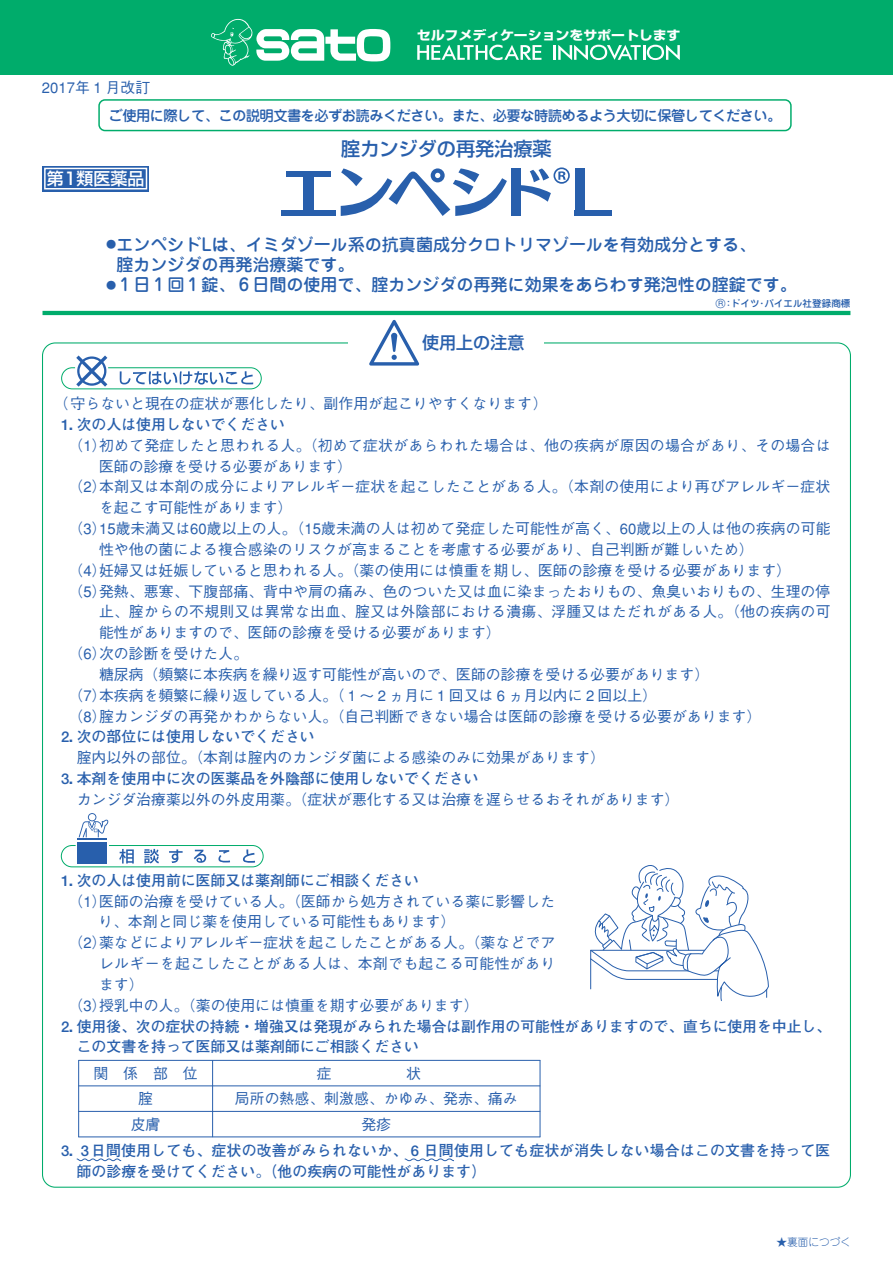
<style>
.page{position:relative;width:893px;height:1263px;background:#fff}
.page>*{position:absolute;margin:0;border:0;box-sizing:border-box;transform-origin:0 0}
.t1{font:19.2px "Shin Go Medium 83 pv RKSJ H";color:#285fac}
.t2{font:16.95px/20.2px "Jun 34 Medium 83 pv RKSJ H";color:#285fac}
.t3{font:16.95px "Shin Go Medium 83 pv RKSJ H";color:#fff}
.t4{font:16.95px "Shin Go Medium 83 pv RKSJ H";color:#285fac}
.t5{font:14.85px/20.9px "Gothic BBB Medium 83 pv RKSJ H";color:#285fac}
.t6{font:14.85px/20.5px "Futo Go B101 Bold 83 pv RKSJ H";color:#285fac}
.t7{font:14.4px "Jun 34 Medium 83 pv RKSJ H";letter-spacing:-.045em;color:#285fac}
.t8{font:12.75px "Shin Go Bold 83 pv RKSJ H";letter-spacing:-.01em;color:#fff;scale:1.1 1}
.t9{font:10.65px "Jun 101 Light 83 pv RKSJ H";color:#285fac}
.t10{font:9.6px "Jun 34 Medium 83 pv RKSJ H";color:#285fac}
</style>
<div class="page">
<div style="left:0;top:0;width:893px;height:74px;background:#00ac6b"></div>
<div style="left:98px;top:99px;width:694px;height:32px;border:1px solid #00ac6b;border-radius:6px"></div>
<svg style="left:211px;top:19px;width:179px;height:47px"></svg>
<svg style="left:417px;top:45px;width:124px;height:15px"></svg>
<hr style="left:553px;top:45px;width:3px;height:15px;background:#fff">
<svg style="left:558px;top:45px;width:122px;height:15px"></svg>
<div style="left:43px;top:166px;width:106px;height:25px;background:#285fac"></div>
<div style="left:44px;top:168px;width:103px;height:21px;border:1px solid #fff"></div>
<div style="left:61px;top:367px;width:201px;height:22px;border:1px solid #00ac6b;border-radius:11px"></div>
<svg style="left:120px;top:371px;width:133px;height:14px"></svg>
<svg style="left:76px;top:355px;width:31px;height:32px"></svg>
<div style="left:61px;top:845px;width:202px;height:22px;border:1px solid #00ac6b;border-radius:11px"></div>
<svg style="left:119px;top:849px;width:15px;height:14px"></svg>
<svg style="left:144px;top:849px;width:15px;height:14px"></svg>
<svg style="left:169px;top:849px;width:14px;height:14px"></svg>
<svg style="left:194px;top:850px;width:12px;height:13px"></svg>
<svg style="left:218px;top:850px;width:12px;height:12px"></svg>
<svg style="left:243px;top:849px;width:12px;height:14px"></svg>
<div style="left:78px;top:842px;width:29px;height:21px;background:#285fac"></div>
<svg style="left:78px;top:813px;width:30px;height:27px"></svg>
<svg style="left:590px;top:865px;width:179px;height:136px"></svg>
<hr style="left:78px;top:1085px;width:462px;height:1px;background:#285fac">
<hr style="left:78px;top:1111px;width:462px;height:1px;background:#285fac">
<hr style="left:212px;top:1060px;width:1px;height:77px;background:#285fac">
<hr style="left:78px;top:1060px;width:462px;height:1px;background:#285fac">
<hr style="left:78px;top:1137px;width:462px;height:1px;background:#285fac">
<hr style="left:78px;top:1060px;width:1px;height:77px;background:#285fac">
<hr style="left:540px;top:1060px;width:1px;height:77px;background:#285fac">
<svg style="left:369px;top:320px;width:50px;height:46px"></svg>
<hr style="left:43px;top:311px;width:807px;height:4px;background:#00ac6b">
<div style="left:575px;top:168px;width:9px;height:46px;background:#285fac"></div>
<div style="left:575px;top:210px;width:37px;height:6px;background:#285fac"></div>
<svg style="left:341px;top:168px;width:166px;height:48px"></svg>
<div style="left:511px;top:168px;width:10px;height:48px;background:#285fac"></div>
<div style="left:303px;top:173px;width:10px;height:41px;background:#285fac"></div>
<div style="left:281px;top:210px;width:54px;height:6px;background:#285fac"></div>
<div style="left:286px;top:172px;width:44px;height:5px;background:#285fac"></div>
<svg style="left:521px;top:167px;width:49px;height:35px"></svg>
<svg style="left:76px;top:1158px;width:46px;height:3px"></svg>
<svg style="left:404px;top:1158px;width:50px;height:3px"></svg>
<p class="t5" style="left:42px;top:79px;width:110px">2017年 1 月改訂</p>
<p class="t8" style="left:417px;top:30px;width:241px">セルフメディケーションをサポートします</p>
<p class="t7" style="left:109px;top:110px;width:674px">ご使用に際して、この説明文書を必ずお読みください。また、必要な時読めるよう大切に保管してください。</p>
<p class="t3" style="left:47px;top:172px;width:99px">第1類医薬品</p>
<p class="t1" style="left:341px;top:141px;width:212px">腟カンジダの再発治療薬</p>
<p class="t2" style="left:116px;top:237px;width:641px;text-indent:-10px"><sup>●</sup>エンペシドLは、イミダゾール系の抗真菌成分クロトリマゾールを有効成分とする、腟カンジダの再発治療薬です。</p>
<p class="t2" style="left:106px;top:277px;width:692px"><sup>●</sup> 日 1 回 1 錠、 6 日間の使用で、腟カンジダの再発に効果をあらわす発泡性の腟錠です。</p>
<p class="t2" style="left:120px;top:277px;width:12px">1</p>
<p class="t4" style="left:422px;top:337px;width:104px">使用上の注意</p>
<p class="t5" style="left:54px;top:395px;width:495px">（守らないと現在の症状が悪化したり、副作用が起こりやすくなります ）</p>
<p class="t10" style="left:724px;top:300px;width:128px">：ドイツ・バイエル社登録商標</p>
<p class="t6" style="left:61px;top:416px;width:226px">1．次の人は使用しないでください</p>
<p class="t5" style="left:68px;top:437px;width:764px">（1）初めて発症したと思われる人。（初めて症状があらわれた場合は、他の疾病が原因の場合があり、その場合は</p>
<p class="t5" style="left:99px;top:457px;width:254px">医師の診療を受ける必要があります）</p>
<p class="t5" style="left:68px;top:478px;width:40px">（2）</p>
<p class="t5" style="left:68px;top:520px;width:764px">（3）15歳未満又は60歳以上の人。（15歳未満の人は初めて発症した可能性が高く、60歳以上の人は他の疾病の可能</p>
<p class="t5" style="left:99px;top:541px;width:656px">性や他の菌による複合感染のリスクが高まることを考慮する必要があり、自己判断が難しいため）</p>
<p class="t5" style="left:68px;top:562px;width:724px">（4）妊婦又は妊娠していると思われる人。（薬の使用には慎重を期し、医師の診療を受ける必要があります）</p>
<p class="t5" style="left:68px;top:582px;width:763px">（5）発熱、悪寒、下腹部痛、背中や肩の痛み、色のついた又は血に染まったおりもの、魚臭いおりもの、生理の停</p>
<p class="t5" style="left:99px;top:603px;width:733px">止、腟からの不規則又は異常な出血、腟又は外陰部における潰瘍、浮腫又はただれがある人。（他の疾病の可</p>
<p class="t5" style="left:99px;top:624px;width:403px">能性がありますので、医師の診療を受ける必要があります）</p>
<p class="t5" style="left:68px;top:645px;width:181px">（6）次の診断を受けた人。</p>
<p class="t5" style="left:99px;top:666px;width:612px">糖尿病（頻繁に本疾病を繰り返す可能性が高いので、医師の診療を受ける必要があります）</p>
<p class="t5" style="left:68px;top:687px;width:590px">（7）本疾病を頻繁に繰り返している人。（ 1 ～ 2 ヵ月に 1 回又は 6 ヵ月以内に 2 回以上）</p>
<p class="t5" style="left:68px;top:707px;width:694px">（8）腟カンジダの再発かわからない人。（自己判断できない場合は医師の診療を受ける必要があります）</p>
<p class="t6" style="left:61px;top:728px;width:255px">2．次の部位には使用しないでください</p>
<p class="t5" style="left:77px;top:749px;width:530px">腟内以外の部位。（本剤は腟内のカンジダ菌による感染のみに効果があります）</p>
<p class="t6" style="left:61px;top:770px;width:419px">3．本剤を使用中に次の医薬品を外陰部に使用しないでください</p>
<p class="t5" style="left:77px;top:791px;width:604px">カンジダ治療薬以外の外皮用薬。（症状が悪化する又は治療を遅らせるおそれがあります）</p>
<p class="t5" style="left:99px;top:478px;width:733px">本剤又は本剤の成分によりアレルギー症状を起こしたことがある人。（本剤の使用により再びアレルギー症状を起こす可能性があります）</p>
<p class="t6" style="left:61px;top:872px;width:359px">1．次の人は使用前に医師又は薬剤師にご相談ください</p>
<p class="t5" style="left:68px;top:892px;width:488px">（1）医師の治療を受けている人。（医師から処方されている薬に影響した</p>
<p class="t5" style="left:98px;top:913px;width:359px">り、本剤と同じ薬を使用している可能性もあります）</p>
<p class="t5" style="left:68px;top:934px;width:40px">（2）</p>
<p class="t5" style="left:99px;top:934px;width:458px;text-align:justify">薬などによりアレルギー症状を起こしたことがある人。（薬などでアレルギーを起こしたことがある人は、本剤でも起こる可能性があります）</p>
<p class="t5" style="left:68px;top:997px;width:412px">（3）授乳中の人。（薬の使用には慎重を期す必要があります）</p>
<p class="t6" style="left:77px;top:1017px;width:756px">使用後、次の症状の持続・増強又は発現がみられた場合は副作用の可能性がありますので、直ちに使用を中止し、この文書を持って医師又は薬剤師にご相談ください</p>
<p class="t6" style="left:61px;top:1018px;width:25px">2．</p>
<p class="t5" style="left:94px;top:1065px;width:106px">関係部位</p>
<p class="t5" style="left:317px;top:1065px;width:16px">症</p>
<p class="t5" style="left:406px;top:1065px;width:16px">状</p>
<p class="t5" style="left:138px;top:1090px;width:16px">腟</p>
<p class="t5" style="left:235px;top:1090px;width:284px">局所の熱感、刺激感、かゆみ、発赤、痛み</p>
<p class="t5" style="left:131px;top:1116px;width:31px">皮膚</p>
<p class="t5" style="left:361px;top:1116px;width:31px">発疹</p>
<p class="t6" style="left:77px;top:1142px;width:755px">3日間使用しても、症状の改善がみられないか、 6 日間使用しても症状が消失しない場合はこの文書を持って医師の診療を受けてください。（他の疾病の可能性があります）</p>
<p class="t6" style="left:61px;top:1142px;width:25px">3．</p>
<p class="t9" style="left:776px;top:1238px;width:76px">★裏面につづく</p>
</div>
